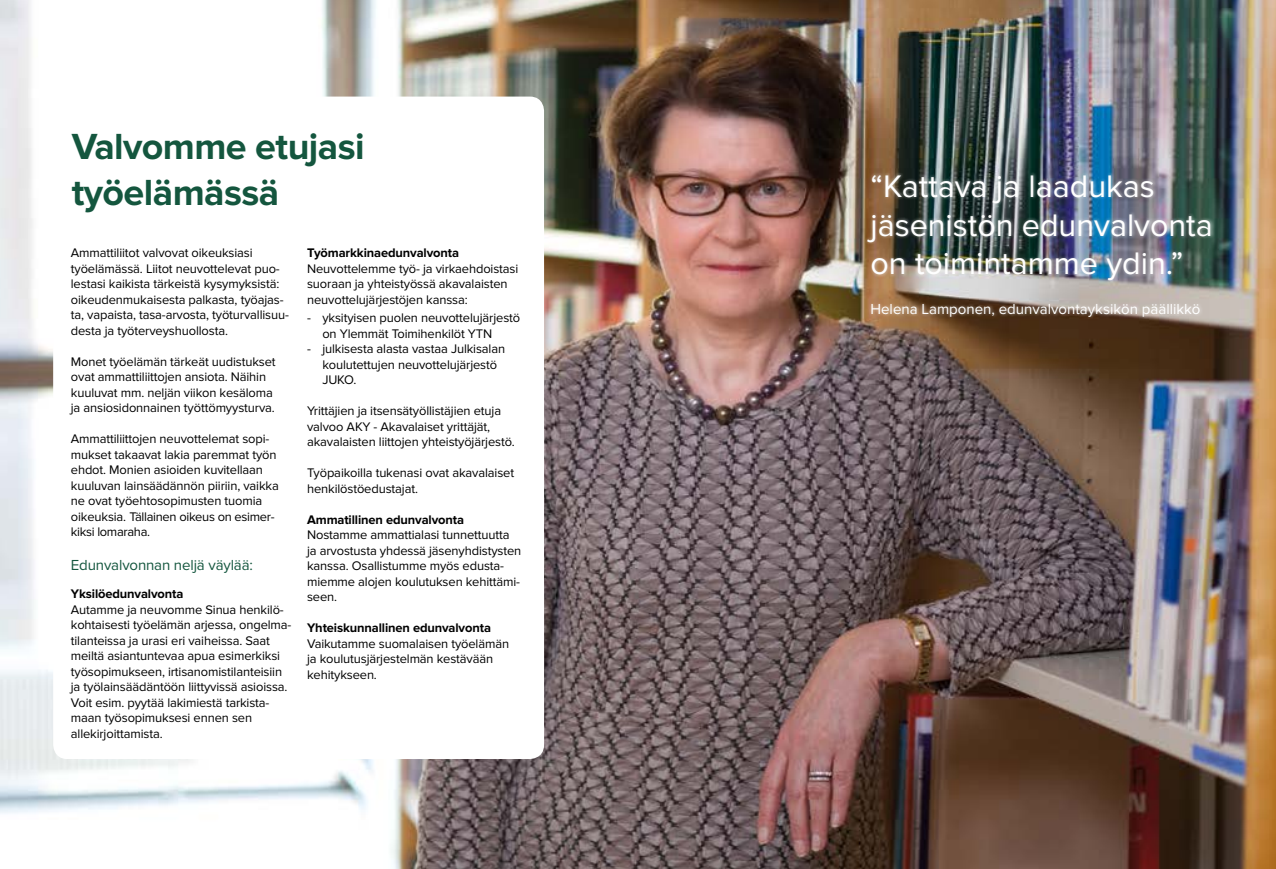
<style>
.page{position:relative;width:1276px;height:869px;background:#fff}
.page>*{position:absolute;margin:0;border:0;box-sizing:border-box;transform-origin:0 0}
.t1{font:700 37.62px/46.5px "Proxima Nova";letter-spacing:-.015em;color:#14563e}
.t2{font:32.25px/38.8px "Proxima Nova";color:#fff}
.t3{font:15px "Proxima Nova";color:#fff}
.t4{font:15px "Proxima Nova";letter-spacing:-.01em;color:#14563e}
.t5{font:12.88px/15.5px "Proxima Nova";letter-spacing:-.01em;color:#000}
.t6{font:700 12.88px "Proxima Nova";letter-spacing:-.01em;color:#000}
</style>
<div class="page">
<img style="left:0;top:0;width:1276px;height:868px">
<div style="left:53px;top:96px;width:491px;height:662px;background:#fff;border-radius:14px"></div>
<div style="left:864px;top:172px;width:350px;height:146px;background:#fff;opacity:.5"></div>
<h1 class="t1" style="left:72px;top:124px;width:294px">Valvomme etujasi työelämässä</h1>
<p class="t5" style="left:71px;top:245px;width:220px">Ammattiliitot valvovat oikeuksiasi työelämässä. Liitot neuvottelevat puo&shy;lestasi kaikista tärkeistä kysymyksistä: oikeudenmukaisesta palkasta, työajas&shy;ta, vapaista, tasa-arvosta, työturvallisuu&shy;desta ja työterveyshuollosta.</p>
<p class="t5" style="left:71px;top:354px;width:206px">Monet työelämän tärkeät uudistukset ovat ammattiliittojen ansiota. Näihin kuuluvat mm. neljän viikon kesäloma ja ansiosidonnainen työttömyysturva.</p>
<p class="t5" style="left:71px;top:431px;width:209px">Ammattiliittojen neuvottelemat sopi&shy;mukset takaavat lakia paremmat työn ehdot. Monien asioiden kuvitellaan kuuluvan lainsäädännön piiriin, vaikka ne ovat työehtosopimusten tuomia oikeuksia. Tällainen oikeus on esimer&shy;kiksi lomaraha.</p>
<p class="t4" style="left:71px;top:556px;width:183px">Edunvalvonnan neljä väylää:</p>
<p class="t6" style="left:71px;top:586px;width:114px">Yksilöedunvalvonta</p>
<p class="t5" style="left:71px;top:601px;width:222px">Autamme ja neuvomme Sinua henkilö&shy;kohtaisesti työelämän arjessa, ongelma&shy;tilanteissa ja urasi eri vaiheissa. Saat meiltä asiantuntevaa apua esimerkiksi työsopimukseen, irtisanomistilanteisiin ja työlainsäädäntöön liittyvissä asioissa.<br>Voit esim. pyytää lakimiestä tarkista&shy;maan työsopimuksesi ennen sen allekirjoittamista.</p>
<p class="t6" style="left:307px;top:245px;width:153px">Työmarkkinaedunvalvonta</p>
<p class="t5" style="left:307px;top:261px;width:213px">Neuvottelemme työ- ja virkaehdoistasi suoraan ja yhteistyössä akavalaisten neuvottelujärjestöjen kanssa:</p>
<p class="t5" style="left:322px;top:310px;width:199px;text-indent:-15px">- yksityisen puolen neuvottelujärjestö on Ylemmät Toimihenkilöt YTN</p>
<p class="t5" style="left:322px;top:341px;width:184px;text-indent:-15px">- julkisesta alasta vastaa Julkisalan koulutettujen neuvottelujärjestö<br>JUKO.</p>
<p class="t5" style="left:307px;top:403px;width:209px">Yrittäjien ja itsensätyöllistäjien etuja valvoo AKY - Akavalaiset yrittäjät, akavalaisten liittojen yhteistyöjärjestö.</p>
<p class="t5" style="left:307px;top:465px;width:208px">Työpaikoilla tukenasi ovat akavalaiset henkilöstöedustajat.</p>
<p class="t6" style="left:307px;top:512px;width:158px">Ammatillinen edunvalvonta</p>
<p class="t5" style="left:307px;top:527px;width:216px">Nostamme ammattialasi tunnettuutta ja arvostusta yhdessä jäsenyhdistysten kanssa. Osallistumme myös edusta&shy;miemme alojen koulutuksen kehittämi&shy;seen.</p>
<p class="t6" style="left:307px;top:620px;width:185px">Yhteiskunnallinen edunvalvonta</p>
<p class="t5" style="left:307px;top:635px;width:203px">Vaikutamme suomalaisen työelämän ja koulutusjärjestelmän kestävään kehitykseen.</p>
<h2 class="t2" style="left:870px;top:167px;width:344px">“Kattava ja laadukas jäsenistön edunvalvonta on toimintamme ydin.”</h2>
<p class="t3" style="left:870px;top:300px;width:332px">Helena Lamponen, edunvalvontayksikön päällikkö</p>
</div>
